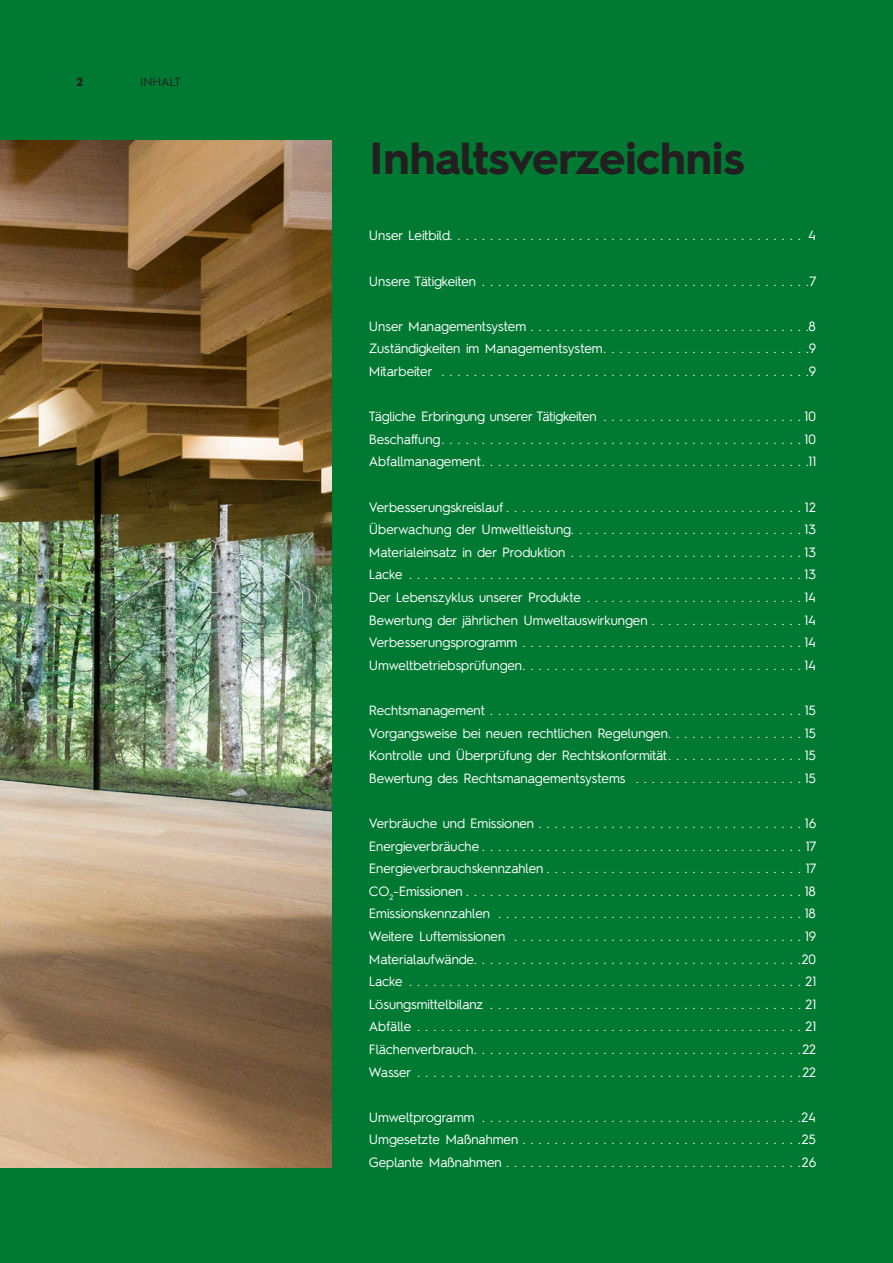
<style>
.page{position:relative;width:893px;height:1263px;background:#007a33}
.page>*{position:absolute;margin:0;border:0;box-sizing:border-box;transform-origin:0 0}
.t1{font:700 45px "Hurme Geometric Sans 2";color:#231f20}
.t2{font:13.5px/22.6px "Hurme Geometric Sans 2";color:#fff;text-align:justify}
.t3{font:12px "Hurme Geometric Sans 2";color:#231f20}
.t4{font:700 12px "Hurme Geometric Sans 2";color:#231f20}
</style>
<div class="page">
<img style="left:0;top:140px;width:332px;height:1027px">
<p class="t4" style="left:77px;top:75px;width:8px">2</p>
<p class="t3" style="left:140px;top:76px;width:42px">INHALT</p>
<h1 class="t1" style="left:370px;top:135px;width:376px">Inhaltsverzeichnis</h1>
<p class="t2" style="left:369px;top:225px;width:449px">Unser Leitbild . . . . . . . . . . . . . . . . . . . . . . . . . . . . . . . . . . . . . . . . . . . . 4</p>
<p class="t2" style="left:369px;top:270px;width:449px">Unsere Tätigkeiten . . . . . . . . . . . . . . . . . . . . . . . . . . . . . . . . . . . . . . . . .7</p>
<p class="t2" style="left:369px;top:315px;width:449px">Unser Managementsystem . . . . . . . . . . . . . . . . . . . . . . . . . . . . . . . . . . .8<br>Zuständigkeiten im Managementsystem . . . . . . . . . . . . . . . . . . . . . . . . . .9<br>Mitarbeiter . . . . . . . . . . . . . . . . . . . . . . . . . . . . . . . . . . . . . . . . . . . . . .9</p>
<p class="t2" style="left:369px;top:406px;width:449px">Tägliche Erbringung unserer Tätigkeiten . . . . . . . . . . . . . . . . . . . . . . . . . 10<br>Beschaffung . . . . . . . . . . . . . . . . . . . . . . . . . . . . . . . . . . . . . . . . . . . . . 10<br>Abfallmanagement . . . . . . . . . . . . . . . . . . . . . . . . . . . . . . . . . . . . . . . . .11</p>
<p class="t2" style="left:369px;top:496px;width:449px">Verbesserungskreislauf . . . . . . . . . . . . . . . . . . . . . . . . . . . . . . . . . . . . . 12<br>Überwachung der Umweltleistung . . . . . . . . . . . . . . . . . . . . . . . . . . . . . 13<br>Materialeinsatz in der Produktion . . . . . . . . . . . . . . . . . . . . . . . . . . . . . 13<br>Lacke . . . . . . . . . . . . . . . . . . . . . . . . . . . . . . . . . . . . . . . . . . . . . . . . . 13<br>Der Lebenszyklus unserer Produkte . . . . . . . . . . . . . . . . . . . . . . . . . . . 14<br>Bewertung der jährlichen Umweltauswirkungen . . . . . . . . . . . . . . . . . . . 14<br>Verbesserungsprogramm . . . . . . . . . . . . . . . . . . . . . . . . . . . . . . . . . . . 14<br>Umweltbetriebsprüfungen . . . . . . . . . . . . . . . . . . . . . . . . . . . . . . . . . . . 14</p>
<p class="t2" style="left:369px;top:699px;width:449px">Rechtsmanagement . . . . . . . . . . . . . . . . . . . . . . . . . . . . . . . . . . . . . . . 15<br>Vorgangsweise bei neuen rechtlichen Regelungen . . . . . . . . . . . . . . . . . 15<br>Kontrolle und Überprüfung der Rechtskonformität . . . . . . . . . . . . . . . . . 15<br>Bewertung des Rechtsmanagementsystems . . . . . . . . . . . . . . . . . . . . . 15</p>
<p class="t2" style="left:369px;top:812px;width:449px">Verbräuche und Emissionen . . . . . . . . . . . . . . . . . . . . . . . . . . . . . . . . . 16<br>Energieverbräuche . . . . . . . . . . . . . . . . . . . . . . . . . . . . . . . . . . . . . . . . 17<br>Energieverbrauchskennzahlen . . . . . . . . . . . . . . . . . . . . . . . . . . . . . . . . 17<br>CO<sub>2</sub>-Emissionen . . . . . . . . . . . . . . . . . . . . . . . . . . . . . . . . . . . . . . . . . . 18<br>Emissionskennzahlen . . . . . . . . . . . . . . . . . . . . . . . . . . . . . . . . . . . . . . 18<br>Weitere Luftemissionen . . . . . . . . . . . . . . . . . . . . . . . . . . . . . . . . . . . . 19<br>Materialaufwände . . . . . . . . . . . . . . . . . . . . . . . . . . . . . . . . . . . . . . . . .20<br>Lacke . . . . . . . . . . . . . . . . . . . . . . . . . . . . . . . . . . . . . . . . . . . . . . . . . 21<br>Lösungsmittelbilanz . . . . . . . . . . . . . . . . . . . . . . . . . . . . . . . . . . . . . . . 21<br>Abfälle . . . . . . . . . . . . . . . . . . . . . . . . . . . . . . . . . . . . . . . . . . . . . . . . 21<br>Flächenverbrauch . . . . . . . . . . . . . . . . . . . . . . . . . . . . . . . . . . . . . . . . .22<br>Wasser . . . . . . . . . . . . . . . . . . . . . . . . . . . . . . . . . . . . . . . . . . . . . . . .22</p>
<p class="t2" style="left:369px;top:1106px;width:449px">Umweltprogramm . . . . . . . . . . . . . . . . . . . . . . . . . . . . . . . . . . . . . . . .24<br>Umgesetzte Maßnahmen . . . . . . . . . . . . . . . . . . . . . . . . . . . . . . . . . . .25<br>Geplante Maßnahmen . . . . . . . . . . . . . . . . . . . . . . . . . . . . . . . . . . . . .26</p>
</div>
